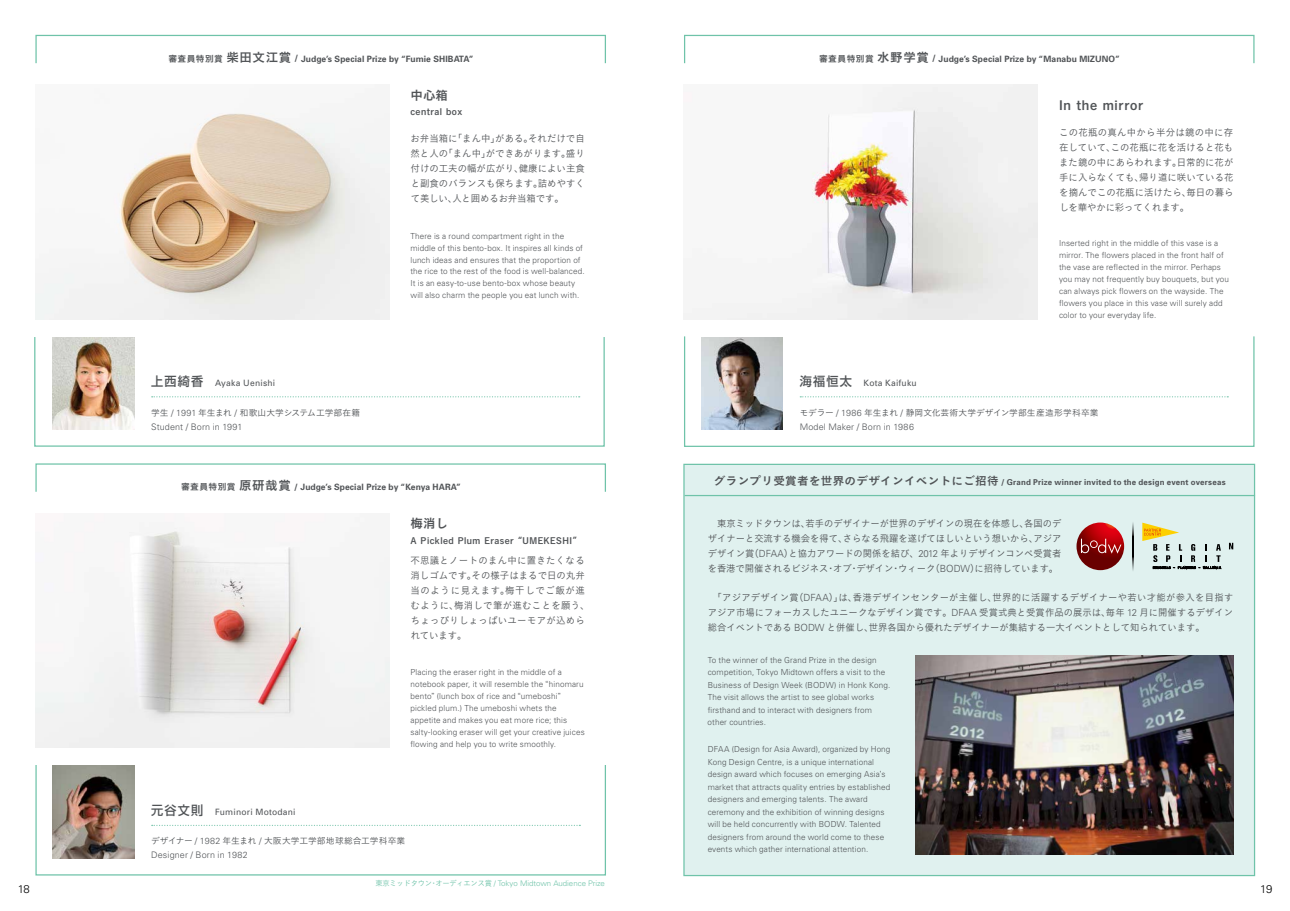
<style>
.page{position:relative;width:1290px;height:911px;background:#fff}
.page>*{position:absolute;margin:0;border:0;box-sizing:border-box;transform-origin:0 0}
.t1{font:12.5px "Koburina Go Std W6";letter-spacing:.05em;color:#515457;scale:1.05 1}
.t2{font:12.5px "Koburina Go Std W6";letter-spacing:.05em;color:#515457}
.t3{font:300 11.25px "Univers";color:#000}
.t4{font:9.75px/15px "Koburina Go Std W3";letter-spacing:-.005em;color:#515457;text-align:justify}
.t5{font:9.75px/15px "Koburina Go Std W3";letter-spacing:.025em;color:#515457}
.t6{font:9.62px/15px "Koburina Go Std W3";letter-spacing:-.005em;color:#515457;text-align:justify}
.t7{font:300 9px "Univers";letter-spacing:.015em;color:#515457}
.t8{font:700 8.75px "Univers";letter-spacing:.01em;color:#515457}
.t9{font:8.75px "Koburina Go Std W3";color:#515457}
.t10{font:8.75px "Univers";letter-spacing:.025em;color:#515457}
.t11{font:8.75px "Koburina Go Std W6";letter-spacing:.05em;color:#515457;scale:1.05 1}
.t12{font:300 8.38px/11.9px "Univers";letter-spacing:.015em;color:#515457}
.t13{font:700 8.12px "Univers";letter-spacing:.03em;color:#515457}
.t14{font:300 7.75px "Univers";color:#6fc3a9}
.s1{font-family:"Koburina Go Std W6";font-weight:400}
.s2{font-family:"Koburina Go Std W6";font-weight:400;font-size:12.5px}
.s3{font-family:"Shin Go Pro";font-weight:500;font-size:12.5px}
.s4{font-family:"Univers";font-weight:300;font-size:9px}
.s5{font-family:"Univers";font-weight:300;font-size:8.88px}
.s6{font-size:8.88px}
.s7{font-family:"Univers";font-weight:700}
.s8{font-family:"Koburina Go Std W3";font-weight:400;font-size:8.12px}
.s9{font-family:"Koburina Go Std W6";font-weight:400;font-size:11.25px}
.s10{font-family:"Univers";font-weight:300;font-size:9.88px}
.s11{font-family:"Koburina Go Std W3";font-weight:400;font-size:7.5px}
</style>
<div class="page">
<div style="left:684px;top:464px;width:570px;height:411px;background:#e0f1ef"></div>
<div style="left:34px;top:336px;width:571px;height:111px;border:1px solid #6fc3a9"></div>
<div style="left:684px;top:336px;width:570px;height:111px;border:1px solid #6fc3a9"></div>
<img style="left:915px;top:655px;width:318px;height:199px">
<hr style="left:684px;top:495px;width:571px;height:1px;background:#6fc3a9">
<div style="left:35px;top:463px;width:571px;height:29px;border:1px solid #6fc3a9"></div>
<img style="left:35px;top:522px;width:354px;height:225px">
<img style="left:53px;top:766px;width:81px;height:92px">
<svg style="left:152px;top:824px;width:428px;height:2px"></svg>
<div style="left:35px;top:764px;width:571px;height:111px;border:1px solid #6fc3a9"></div>
<div style="left:684px;top:35px;width:570px;height:29px;border:1px solid #6fc3a9"></div>
<img style="left:684px;top:84px;width:353px;height:235px">
<img style="left:701px;top:337px;width:81px;height:93px">
<svg style="left:800px;top:396px;width:428px;height:1px"></svg>
<div style="left:35px;top:35px;width:571px;height:29px;border:1px solid #6fc3a9"></div>
<img style="left:35px;top:113px;width:354px;height:206px">
<img style="left:53px;top:337px;width:81px;height:93px">
<svg style="left:152px;top:396px;width:428px;height:1px"></svg>
<svg style="left:1076px;top:522px;width:48px;height:48px"></svg>
<svg style="left:1081px;top:539px;width:40px;height:14px"></svg>
<svg style="left:1229px;top:543px;width:4px;height:6px"></svg>
<svg style="left:1142px;top:522px;width:79px;height:47px"></svg>
<svg style="left:1133px;top:522px;width:1px;height:49px"></svg>
<p class="t8" style="left:168px;top:53px;width:307px"><span class="s1">審査員特別賞</span><span class="s2">柴田文江賞</span> / Judge’s Special Prize by “Fumie SHIBATA”</p>
<h1 class="t2" style="left:410px;top:86px;width:39px">中心箱</h1>
<p class="t11" style="left:410px;top:105px;width:51px">central box</p>
<p class="t10" style="left:151px;top:378px;width:126px"><span class="s3">上西綺香</span> Ayaka Uenishi</p>
<p class="t9" style="left:151px;top:406px;width:211px">学生 <span class="s4">/</span> <span class="s5">1991</span> 年生まれ <span class="s4">/</span> 和歌山大学システム工学部在籍</p>
<p class="t7" style="left:151px;top:421px;width:93px">Student / Born in <span class="s6">1991</span></p>
<p class="t4" style="left:410px;top:131px;width:176px">お弁当箱に「まん中」がある。それだけで自然と人の「まん中」ができあがります。盛り付けの工夫の幅が広がり、健康によい主食と副食のバランスも保ちます。詰めやすくて美しい、人と囲めるお弁当箱です。</p>
<p class="t12" style="left:410px;top:230px;width:176px">There is a round compartment right in the middle of this bento-box. It inspires all kinds of lunch ideas and ensures that the proportion of the rice to the rest of the food is well-balanced.<br>It is an easy-to-use bento-box whose beauty will also charm the people you eat lunch with.</p>
<p class="t8" style="left:181px;top:482px;width:281px"><span class="s1">審査員特別賞</span><span class="s2">原研哉賞</span> / Judge’s Special Prize by “Kenya HARA”</p>
<h1 class="t2" style="left:410px;top:514px;width:39px">梅消し</h1>
<p class="t11" style="left:410px;top:533px;width:160px">A Pickled Plum Eraser <span class="s7">“</span>UMEKESHI<span class="s7">”</span></p>
<p class="t5" style="left:410px;top:553px;width:181px">不思議とノートのまん中に置きたくなる消しゴムです。その様子はまるで日の丸弁当のように見えます。梅干しでご飯が進むように、梅消しで筆が進むことを願う、ちょっぴりしょっぱいユーモアが込められています。</p>
<p class="t10" style="left:151px;top:806px;width:146px"><span class="s3">元谷文則</span> Fuminori Motodani</p>
<p class="t12" style="left:410px;top:666px;width:176px">Placing the eraser right in the middle of a notebook paper, it will resemble the <span class="s8">“</span>hinomaru bento<span class="s8">”</span> (lunch box of rice and <span class="s8">“</span>umeboshi<span class="s8">” </span>pickled plum.) The umeboshi whets the appetite and makes you eat more rice; this salty-looking eraser will get your creative juices flowing and help you to write smoothly.</p>
<p class="t9" style="left:151px;top:834px;width:256px">デザイナー <span class="s4">/</span> <span class="s5">1982</span> 年生まれ <span class="s4">/</span> 大阪大学工学部地球総合工学科卒業</p>
<p class="t7" style="left:151px;top:849px;width:98px">Designer / Born in <span class="s6">1982</span></p>
<p class="t8" style="left:819px;top:53px;width:302px"><span class="s1">審査員特別賞</span><span class="s2">水野学賞</span> / Judge’s Special Prize by “Manabu MIZUNO”</p>
<h1 class="t1" style="left:1059px;top:95px;width:82px">In the mirror</h1>
<p class="t10" style="left:800px;top:378px;width:118px"><span class="s3">海福恒太</span> Kota Kaifuku</p>
<p class="t4" style="left:1059px;top:125px;width:176px">この花瓶の真ん中から半分は鏡の中に存在していて、この花瓶に花を活けると花もまた鏡の中にあらわれます。日常的に花が手に入らなくても、帰り道に咲いている花を摘んでこの花瓶に活けたら、毎日の暮らしを華やかに彩ってくれます。</p>
<p class="t12" style="left:1059px;top:237px;width:172px">Inserted right in the middle of this vase is a mirror. The flowers placed in the front half of the vase are reflected in the mirror. Perhaps you may not frequently buy bouquets, but you can always pick flowers on the wayside. The flowers you place in this vase will surely add color to your everyday life.</p>
<p class="t9" style="left:800px;top:406px;width:301px">モデラー <span class="s4">/</span> <span class="s5">1986</span> 年生まれ <span class="s4">/</span> 静岡文化芸術大学デザイン学部生産造形学科卒業</p>
<p class="t7" style="left:800px;top:421px;width:116px">Model Maker / Born in <span class="s6">1986</span></p>
<p class="t13" style="left:714px;top:477px;width:513px"><span class="s9">グランプリ受賞者を世界のデザインイベントにご招待</span> / Grand Prize winner invited to the design event overseas</p>
<p class="t6" style="left:708px;top:516px;width:355px">　東京ミッドタウンは、若手のデザイナーが世界のデザインの現在を体感し、各国のデザイナーと交流する機会を得て、さらなる飛躍を遂げてほしいという想いから、アジアデザイン賞（<span class="s10">DFAA</span>）と協力アワードの関係を結び、<span class="s10">2012</span> 年よりデザインコンペ受賞者を香港で開催されるビジネス・オブ・デザイン・ウィーク（<span class="s10">BODW</span>）に招待しています。</p>
<p class="t6" style="left:708px;top:589px;width:527px">　「アジアデザイン賞（<span class="s10">DFAA</span>）」は、香港デザインセンターが主催し、世界的に活躍するデザイナーや若い才能が参入を目指すアジア市場にフォーカスしたユニークなデザイン賞です。<span class="s10">DFAA</span> 受賞式典と受賞作品の展示は、毎年 <span class="s10">12</span> 月に開催するデザイン総合イベントである <span class="s10">BODW</span> と併催し、世界各国から優れたデザイナーが集結する一大イベントとして知られています。</p>
<p class="t12" style="left:708px;top:653px;width:184px;line-height:12.5px">To the winner of the Grand Prize in the design competition, Tokyo Midtown offers a visit to the Business of Design Week (BODW) in Honk Kong.<br>The visit allows the artist to see global works firsthand and to interact with designers from other countries.</p>
<p class="t12" style="left:708px;top:743px;width:184px;line-height:12.5px">DFAA (Design for Asia Award), organized by Hong Kong Design Centre, is a unique international design award which focuses on emerging Asia<span class="s8">ʼ</span>s market that attracts quality entries by established designers and emerging talents. The award ceremony and the exhibition of winning designs will be held concurrently with BODW. Talented designers from around the world come to these events which gather international attention.</p>
<p class="t14" style="left:375px;top:879px;width:231px"><span class="s11">東京ミッドタウン・オーディエンス賞</span> / Tokyo Midtown Audience Prize</p>
<h2 class="t3" style="left:18px;top:882px;width:14px">18</h2>
<h2 class="t3" style="left:1260px;top:882px;width:13px">19</h2>
</div>
